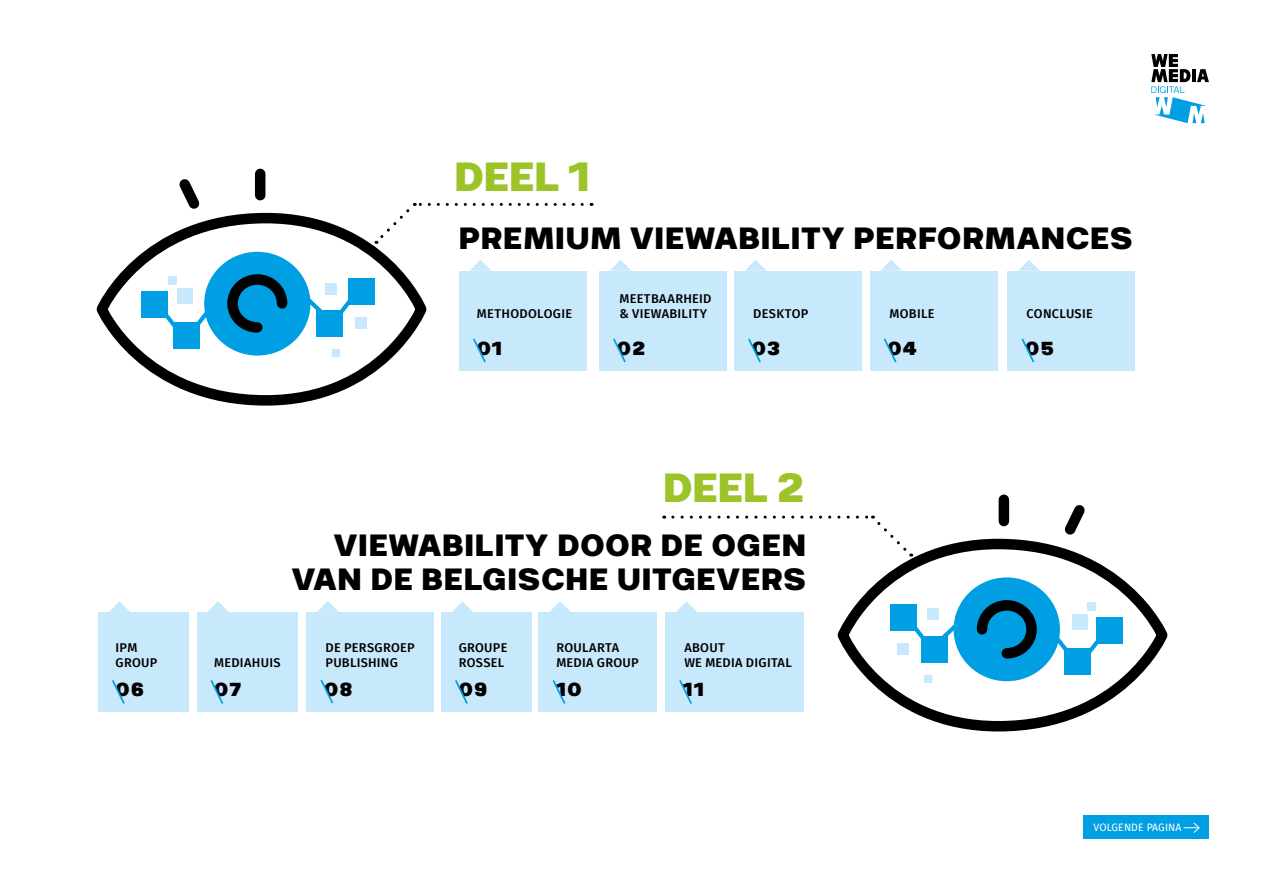
<style>
.page{position:relative;width:1263px;height:893px;background:#fff}
.page>*{position:absolute;margin:0;border:0;box-sizing:border-box;transform-origin:0 0}
.t1{font:800 48.75px "Breul Grotesk A";color:#9cc428}
.t2{font:800 36.75px/34.5px "Breul Grotesk A";letter-spacing:.025em;color:#000;text-align:right}
.t3{font:900 22.5px "Breul Grotesk A";letter-spacing:.07em;color:#000}
.t4{font:500 12.75px/15px "Fira Sans";letter-spacing:.02em;color:#000}
.t5{font:10.5px "Fira Sans";letter-spacing:.01em;color:#fff}
</style>
<div class="page">
<svg style="left:375px;top:203px;width:207px;height:41px"></svg>
<svg style="left:673px;top:516px;width:239px;height:41px"></svg>
<div style="left:599px;top:271px;width:128px;height:100px;background:#c8e8fb"></div>
<svg style="left:610px;top:260px;width:21px;height:11px"></svg>
<svg style="left:613px;top:338px;width:13px;height:25px"></svg>
<div style="left:734px;top:271px;width:128px;height:100px;background:#c8e8fb"></div>
<svg style="left:745px;top:260px;width:21px;height:11px"></svg>
<svg style="left:748px;top:338px;width:13px;height:25px"></svg>
<div style="left:459px;top:271px;width:128px;height:100px;background:#c8e8fb"></div>
<svg style="left:470px;top:260px;width:21px;height:11px"></svg>
<svg style="left:473px;top:338px;width:13px;height:25px"></svg>
<div style="left:1008px;top:271px;width:127px;height:100px;background:#c8e8fb"></div>
<svg style="left:1018px;top:260px;width:22px;height:11px"></svg>
<svg style="left:1021px;top:338px;width:14px;height:25px"></svg>
<div style="left:307px;top:612px;width:127px;height:100px;background:#c8e8fb"></div>
<svg style="left:317px;top:601px;width:22px;height:11px"></svg>
<svg style="left:320px;top:679px;width:14px;height:25px"></svg>
<div style="left:665px;top:612px;width:138px;height:100px;background:#c8e8fb"></div>
<svg style="left:676px;top:601px;width:21px;height:11px"></svg>
<svg style="left:679px;top:680px;width:13px;height:24px"></svg>
<div style="left:98px;top:612px;width:90px;height:100px;background:#c8e8fb"></div>
<svg style="left:109px;top:601px;width:21px;height:11px"></svg>
<svg style="left:112px;top:680px;width:13px;height:24px"></svg>
<div style="left:870px;top:271px;width:127px;height:100px;background:#c8e8fb"></div>
<svg style="left:881px;top:260px;width:21px;height:11px"></svg>
<svg style="left:883px;top:338px;width:14px;height:25px"></svg>
<div style="left:197px;top:612px;width:101px;height:100px;background:#c8e8fb"></div>
<svg style="left:208px;top:601px;width:21px;height:11px"></svg>
<svg style="left:210px;top:680px;width:14px;height:24px"></svg>
<div style="left:97px;top:213px;width:329px;height:193px;border:10px solid #000;border-radius:50%"></div>
<div style="left:204px;top:252px;width:106px;height:104px;background:#009ee3;border-radius:50%"></div>
<div style="left:255px;top:174px;width:10px;height:21px;background:#000"></div>
<svg style="left:179px;top:179px;width:21px;height:30px"></svg>
<div style="left:173px;top:322px;width:26px;height:26px;background:#009ee3"></div>
<div style="left:142px;top:291px;width:26px;height:26px;background:#009ee3"></div>
<svg style="left:153px;top:269px;width:135px;height:69px"></svg>
<div style="left:348px;top:278px;width:26px;height:26px;background:#009ee3"></div>
<div style="left:316px;top:311px;width:26px;height:26px;background:#009ee3"></div>
<div style="left:355px;top:318px;width:12px;height:11px;background:#c8e8fb"></div>
<svg style="left:332px;top:349px;width:8px;height:8px"></svg>
<div style="left:325px;top:283px;width:12px;height:11px;background:#c8e8fb"></div>
<svg style="left:304px;top:290px;width:56px;height:38px"></svg>
<div style="left:838px;top:539px;width:329px;height:192px;border:10px solid #000;border-radius:50%"></div>
<div style="left:954px;top:577px;width:106px;height:104px;background:#009ee3;border-radius:50%"></div>
<div style="left:999px;top:500px;width:10px;height:21px;background:#000"></div>
<svg style="left:1064px;top:505px;width:21px;height:30px"></svg>
<div style="left:1065px;top:648px;width:26px;height:26px;background:#009ee3"></div>
<div style="left:1096px;top:617px;width:26px;height:26px;background:#009ee3"></div>
<svg style="left:976px;top:595px;width:135px;height:69px"></svg>
<div style="left:890px;top:604px;width:26px;height:26px;background:#009ee3"></div>
<div style="left:922px;top:637px;width:26px;height:26px;background:#009ee3"></div>
<div style="left:897px;top:643px;width:11px;height:12px;background:#c8e8fb"></div>
<svg style="left:924px;top:675px;width:8px;height:8px"></svg>
<div style="left:927px;top:609px;width:11px;height:11px;background:#c8e8fb"></div>
<svg style="left:904px;top:616px;width:56px;height:38px"></svg>
<div style="left:441px;top:612px;width:90px;height:100px;background:#c8e8fb"></div>
<svg style="left:452px;top:601px;width:21px;height:11px"></svg>
<svg style="left:455px;top:680px;width:13px;height:24px"></svg>
<div style="left:539px;top:612px;width:118px;height:100px;background:#c8e8fb"></div>
<svg style="left:550px;top:601px;width:21px;height:11px"></svg>
<svg style="left:552px;top:680px;width:14px;height:24px"></svg>
<div style="left:1084px;top:816px;width:125px;height:23px;background:#009ee3"></div>
<svg style="left:1183px;top:822px;width:17px;height:11px"></svg>
<svg style="left:1151px;top:54px;width:58px;height:69px"></svg>
<p class="t4" style="left:116px;top:640px;width:43px">IPM<br>GROUP</p>
<h3 class="t3" style="left:116px;top:675px;width:30px">06</h3>
<h1 class="t1" style="left:454px;top:145px;width:136px">DEEL 1</h1>
<h2 class="t2" style="left:459px;top:219px;width:675px">PREMIUM VIEWABILITY PERFORMANCES</h2>
<p class="t4" style="left:477px;top:306px;width:97px">METHODOLOGIE</p>
<h3 class="t3" style="left:477px;top:334px;width:27px">01</h3>
<p class="t4" style="left:619px;top:291px;width:93px">MEETBAARHEID &amp; VIEWABILITY</p>
<h3 class="t3" style="left:617px;top:334px;width:30px">02</h3>
<p class="t4" style="left:753px;top:306px;width:57px">DESKTOP</p>
<h3 class="t3" style="left:752px;top:334px;width:30px">03</h3>
<h1 class="t1" style="left:663px;top:456px;width:143px">DEEL 2</h1>
<h2 class="t2" style="left:292px;top:526px;width:516px">VIEWABILITY DOOR DE OGEN<br>VAN DE BELGISCHE UITGEVERS</h2>
<p class="t4" style="left:326px;top:639px;width:91px">DE PERSGROEP<br>PUBLISHING</p>
<p class="t4" style="left:459px;top:640px;width:50px">GROUPE<br>ROSSEL</p>
<p class="t4" style="left:556px;top:640px;width:84px">ROULARTA<br>MEDIA GROUP</p>
<h3 class="t3" style="left:556px;top:675px;width:27px">10</h3>
<p class="t4" style="left:214px;top:655px;width:68px">MEDIAHUIS</p>
<h3 class="t3" style="left:214px;top:675px;width:29px">07</h3>
<h3 class="t3" style="left:459px;top:675px;width:30px">09</h3>
<h3 class="t3" style="left:324px;top:675px;width:30px">08</h3>
<p class="t4" style="left:684px;top:640px;width:109px">ABOUT<br>WE MEDIA DIGITAL</p>
<h3 class="t3" style="left:683px;top:675px;width:23px">11</h3>
<p class="t4" style="left:890px;top:306px;width:46px">MOBILE</p>
<h3 class="t3" style="left:887px;top:334px;width:30px">04</h3>
<p class="t4" style="left:1027px;top:306px;width:68px">CONCLUSIE</p>
<h3 class="t3" style="left:1025px;top:334px;width:30px">05</h3>
<p class="t5" style="left:1093px;top:819px;width:90px">VOLGENDE PAGINA</p>
</div>
